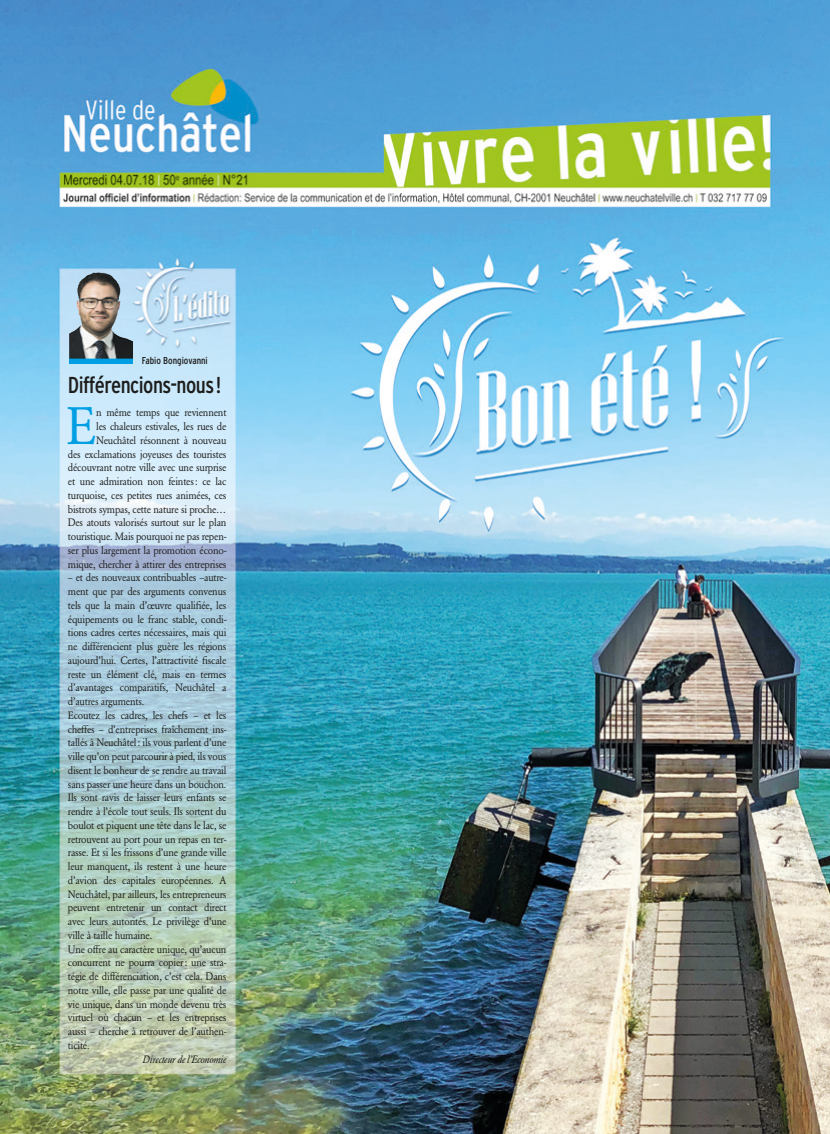
<style>
.page{position:relative;width:830px;height:1134px;background:#fff}
.page>*{position:absolute;margin:0;border:0;box-sizing:border-box;transform-origin:0 0}
.t1{font:52.38px "Garamond BE";color:#009fe3;scale:.95 1}
.t2{font:condensed 23px "Interstate";letter-spacing:-.025em;color:#1d1d1b}
.t3{font:10.62px/13.8px "Garamond BE";letter-spacing:-.02em;color:#1d1d1b;text-align:right;scale:.94 1}
.t4{font:italic 10.62px "Garamond BE";letter-spacing:-.02em;color:#1d1d1b;scale:.94 1}
.t5{font:condensed 10px "Interstate";color:#1d1d1b}
</style>
<div class="page">
<img style="left:0;top:0;width:829px;height:1134px">
<div style="left:69px;top:359px;width:64px;height:5px;background:#009fe3"></div>
<img style="left:69px;top:272px;width:64px;height:87px">
<p class="t5" style="left:142px;top:355px;width:67px">Fabio Bongiovanni</p>
<h2 class="t2" style="left:68px;top:372px;width:155px">Différencions-nous !</h2>
<h1 class="t1" style="left:66px;top:395px;width:33px">E</h1>
<p class="t3" style="left:68px;top:406px;width:170px">n même temps que reviennent<br>les chaleurs estivales, les rues de Neuchâtel résonnent à nouveau<br>des exclamations joyeuses des touristes découvrant notre ville avec une surprise et une admiration non feintes: ce lac turquoise, ces petites rues animées, ces bistrots sympas, cette nature si proche… Des atouts valorisés surtout sur le plan touristique. Mais pourquoi ne pas repen&shy;ser plus largement la promotion écono&shy;mique, chercher à attirer des entreprises</p>
<p class="t3" style="left:68px;top:571px;width:170px;text-align:left">– et des nouveaux contribuables –autre&shy;ment que par des arguments convenus tels que la main d’œuvre qualifiée, les équipements ou le franc stable, condi&shy;tions cadres certes nécessaires, mais qui ne différencient plus guère les régions aujourd’hui. Certes, l’attractivité fiscale reste un élément clé, mais en termes d’avantages comparatifs, Neuchâtel a d’autres arguments.<br>Ecoutez les cadres, les chefs – et les cheffes – d’entreprises fraîchement ins&shy;tallés à Neuchâtel: ils vous parlent d’une ville qu’on peut parcourir à pied, ils vous disent le bonheur de se rendre au travail sans passer une heure dans un bouchon.<br>Ils sont ravis de laisser leurs enfants se rendre à l’école tout seuls. Ils sortent du boulot et piquent une tête dans le lac, se retrouvent au port pour un repas en ter&shy;rasse. Et si les frissons d’une grande ville leur manquent, ils restent à une heure d’avion des capitales européennes. A Neuchâtel, par ailleurs, les entrepreneurs peuvent entretenir un contact direct avec leurs autorités. Le privilège d’une ville à taille humaine.<br>Une offre au caractère unique, qu’aucun concurrent ne pourra copier: une stra&shy;tégie de différenciation, c’est cela. Dans notre ville, elle passe par une qualité de vie unique, dans un monde devenu très virtuel où chacun – et les entreprises aussi – cherche à retrouver de l’authen&shy;ticité.</p>
<p class="t4" style="left:142px;top:1053px;width:91px">Directeur de l’Economie</p>
</div>
